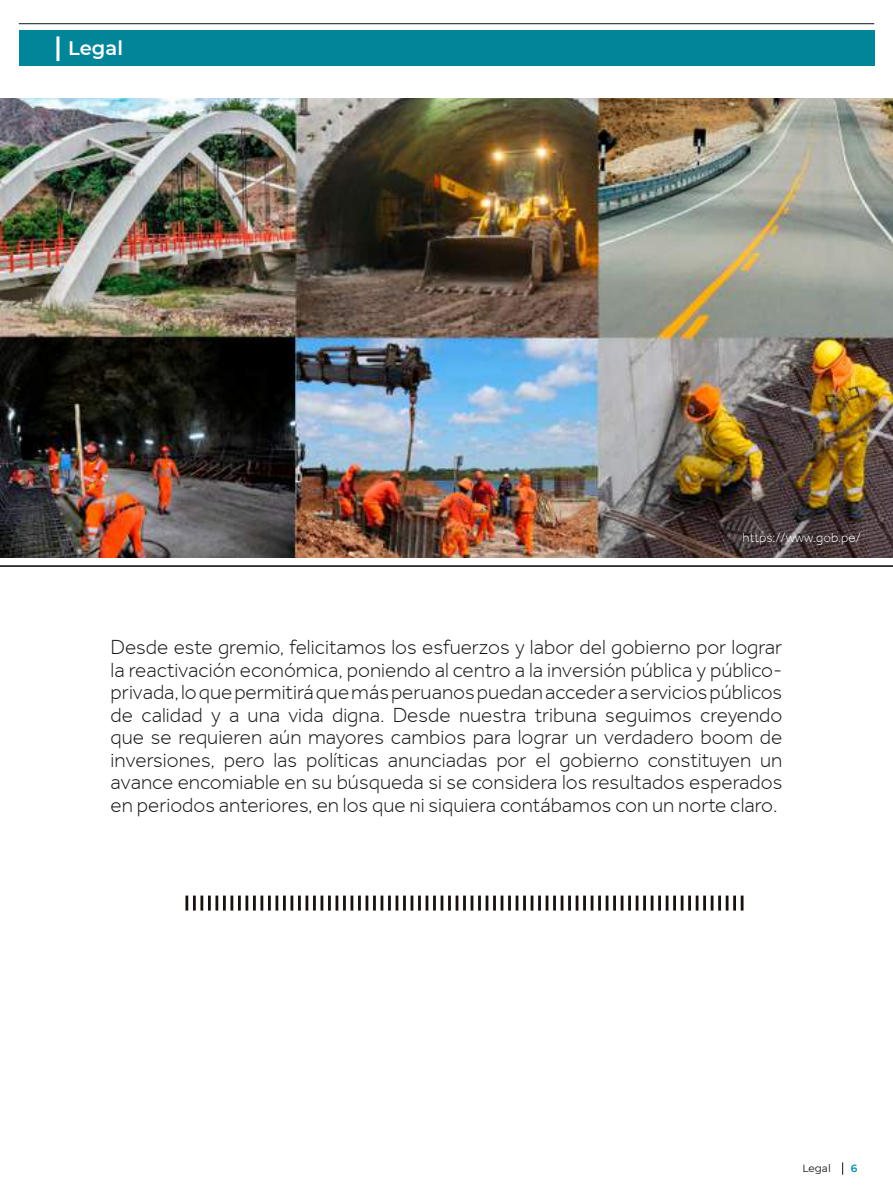
<style>
.page{position:relative;width:893px;height:1200px;background:#fff}
.page>*{position:absolute;margin:0;border:0;box-sizing:border-box;transform-origin:0 0}
.t1{font:300 21px/22.5px "Effra";color:#131313;text-align:justify}
.t2{font:600 19.5px "Montserrat";color:#fff}
.t3{font:300 13.5px "Effra";color:#fff}
.t4{font:10.5px "Montserrat";color:#0f120e}
.t5{font:600 10.5px "Montserrat";color:#008eb0}
</style>
<div class="page">
<svg style="left:842px;top:1162px;width:1px;height:13px"></svg>
<hr style="left:185px;top:896px;width:3px;height:15px;background:#191010">
<hr style="left:193px;top:896px;width:3px;height:15px;background:#191010">
<hr style="left:200px;top:896px;width:3px;height:15px;background:#191010">
<hr style="left:208px;top:896px;width:3px;height:15px;background:#191010">
<hr style="left:215px;top:896px;width:3px;height:15px;background:#191010">
<hr style="left:223px;top:896px;width:3px;height:15px;background:#191010">
<hr style="left:230px;top:896px;width:3px;height:15px;background:#191010">
<hr style="left:238px;top:896px;width:3px;height:15px;background:#191010">
<hr style="left:245px;top:896px;width:3px;height:15px;background:#191010">
<hr style="left:253px;top:896px;width:3px;height:15px;background:#191010">
<hr style="left:260px;top:896px;width:3px;height:15px;background:#191010">
<hr style="left:268px;top:896px;width:3px;height:15px;background:#191010">
<hr style="left:275px;top:896px;width:3px;height:15px;background:#191010">
<hr style="left:283px;top:896px;width:3px;height:15px;background:#191010">
<hr style="left:290px;top:896px;width:3px;height:15px;background:#191010">
<hr style="left:298px;top:896px;width:3px;height:15px;background:#191010">
<svg style="left:306px;top:896px;width:2px;height:15px"></svg>
<hr style="left:313px;top:896px;width:3px;height:15px;background:#191010">
<svg style="left:321px;top:896px;width:2px;height:15px"></svg>
<hr style="left:328px;top:896px;width:3px;height:15px;background:#191010">
<svg style="left:336px;top:896px;width:2px;height:15px"></svg>
<hr style="left:343px;top:896px;width:3px;height:15px;background:#191010">
<svg style="left:351px;top:896px;width:2px;height:15px"></svg>
<hr style="left:358px;top:896px;width:3px;height:15px;background:#191010">
<svg style="left:366px;top:896px;width:2px;height:15px"></svg>
<hr style="left:373px;top:896px;width:3px;height:15px;background:#191010">
<svg style="left:381px;top:896px;width:2px;height:15px"></svg>
<hr style="left:388px;top:896px;width:3px;height:15px;background:#191010">
<svg style="left:396px;top:896px;width:2px;height:15px"></svg>
<hr style="left:403px;top:896px;width:3px;height:15px;background:#191010">
<svg style="left:411px;top:896px;width:2px;height:15px"></svg>
<hr style="left:418px;top:896px;width:3px;height:15px;background:#191010">
<svg style="left:426px;top:896px;width:2px;height:15px"></svg>
<hr style="left:433px;top:896px;width:3px;height:15px;background:#191010">
<svg style="left:441px;top:896px;width:2px;height:15px"></svg>
<hr style="left:448px;top:896px;width:3px;height:15px;background:#191010">
<svg style="left:456px;top:896px;width:2px;height:15px"></svg>
<hr style="left:463px;top:896px;width:3px;height:15px;background:#191010">
<svg style="left:471px;top:896px;width:2px;height:15px"></svg>
<hr style="left:478px;top:896px;width:3px;height:15px;background:#191010">
<svg style="left:486px;top:896px;width:2px;height:15px"></svg>
<hr style="left:493px;top:896px;width:3px;height:15px;background:#191010">
<svg style="left:501px;top:896px;width:2px;height:15px"></svg>
<hr style="left:508px;top:896px;width:3px;height:15px;background:#191010">
<svg style="left:516px;top:896px;width:2px;height:15px"></svg>
<hr style="left:523px;top:896px;width:3px;height:15px;background:#191010">
<svg style="left:531px;top:896px;width:2px;height:15px"></svg>
<hr style="left:538px;top:896px;width:3px;height:15px;background:#191010">
<svg style="left:546px;top:896px;width:2px;height:15px"></svg>
<hr style="left:553px;top:896px;width:3px;height:15px;background:#191010">
<svg style="left:561px;top:896px;width:2px;height:15px"></svg>
<hr style="left:568px;top:896px;width:3px;height:15px;background:#191010">
<svg style="left:576px;top:896px;width:2px;height:15px"></svg>
<hr style="left:583px;top:896px;width:3px;height:15px;background:#191010">
<svg style="left:591px;top:896px;width:2px;height:15px"></svg>
<hr style="left:598px;top:896px;width:3px;height:15px;background:#191010">
<svg style="left:606px;top:896px;width:2px;height:15px"></svg>
<hr style="left:613px;top:896px;width:3px;height:15px;background:#191010">
<svg style="left:621px;top:896px;width:2px;height:15px"></svg>
<hr style="left:628px;top:896px;width:3px;height:15px;background:#191010">
<svg style="left:636px;top:896px;width:2px;height:15px"></svg>
<hr style="left:643px;top:896px;width:3px;height:15px;background:#191010">
<svg style="left:651px;top:896px;width:2px;height:15px"></svg>
<hr style="left:658px;top:896px;width:3px;height:15px;background:#191010">
<svg style="left:666px;top:896px;width:2px;height:15px"></svg>
<hr style="left:673px;top:896px;width:3px;height:15px;background:#191010">
<svg style="left:681px;top:896px;width:2px;height:15px"></svg>
<hr style="left:688px;top:896px;width:3px;height:15px;background:#191010">
<svg style="left:696px;top:896px;width:2px;height:15px"></svg>
<hr style="left:703px;top:896px;width:3px;height:15px;background:#191010">
<svg style="left:711px;top:896px;width:2px;height:15px"></svg>
<hr style="left:718px;top:896px;width:3px;height:15px;background:#191010">
<svg style="left:726px;top:896px;width:2px;height:15px"></svg>
<hr style="left:733px;top:896px;width:3px;height:15px;background:#191010">
<svg style="left:741px;top:896px;width:2px;height:15px"></svg>
<div style="left:19px;top:30px;width:855px;height:36px;background:#008599"></div>
<hr style="left:19px;top:23px;width:855px;height:1px;background:#0a1719">
<hr style="left:56px;top:36px;width:3px;height:25px;background:#fff">
<img style="left:0;top:98px;width:893px;height:459px">
<hr style="left:0;top:565px;width:893px;height:2px;background:#000">
<p class="t2" style="left:68px;top:35px;width:56px">Legal</p>
<p class="t3" style="left:742px;top:530px;width:120px">https://www.gob.pe/</p>
<p class="t1" style="left:111px;top:636px;width:673px">Desde este gremio, felicitamos los esfuerzos y labor del gobierno por lograr la reactivación económica, poniendo al centro a la inversión pública y público&shy;privada, lo que permitirá que más peruanos puedan acceder a servicios públicos de calidad y a una vida digna. Desde nuestra tribuna seguimos creyendo que se requieren aún mayores cambios para lograr un verdadero boom de inversiones, pero las políticas anunciadas por el gobierno constituyen un avance encomiable en su búsqueda si se considera los resultados esperados en periodos anteriores, en los que ni siquiera contábamos con un norte claro.</p>
<p class="t4" style="left:802px;top:1161px;width:30px">Legal</p>
<p class="t5" style="left:851px;top:1161px;width:8px">6</p>
</div>
